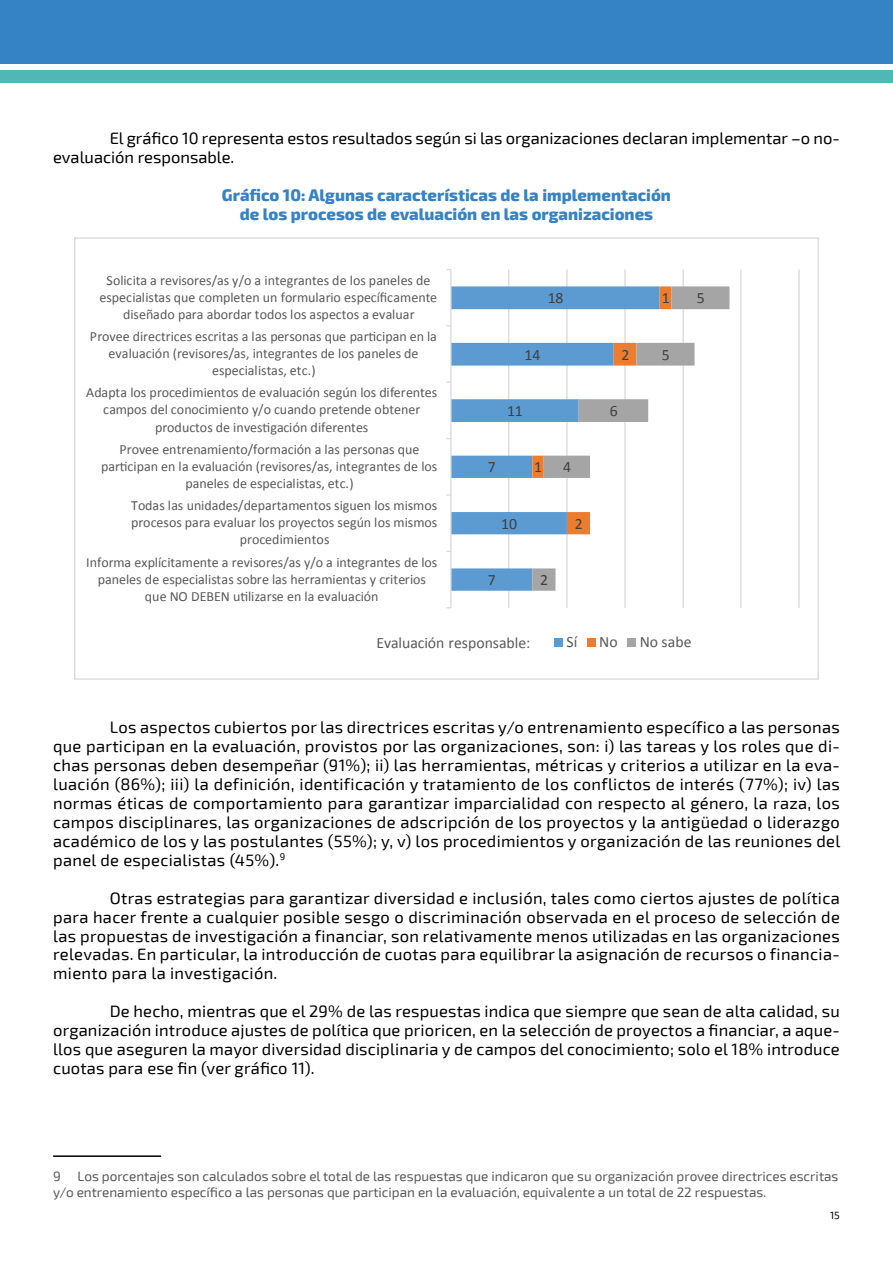
<style>
.page{position:relative;width:893px;height:1263px;background:#fff}
.page>*{position:absolute;margin:0;border:0;box-sizing:border-box;transform-origin:0 0}
.t1{font:16.5px/19px "Exo 2";letter-spacing:.01em;color:#000;text-align:justify}
.t2{font:16.5px "Exo 2 Extra Bold 2";color:#3582c4}
.t3{font:800 16.5px "Exo 2";color:#3582c4}
.t4{font:15.75px "Calibri";color:#595959}
.t5{font:15.75px "Calibri";letter-spacing:-.005em;color:#404040}
.t6{font:14.1px "Calibri";color:#595959}
.t7{font:13.95px/17.1px "Calibri";color:#595959;text-align:center}
.t8{font:13.5px/16.2px "Exo 2";color:#58595b}
.t9{font:10.5px "Exo 2";color:#000}
</style>
<div class="page">
<div style="left:0;top:0;width:893px;height:64px;background:#3582c4"></div>
<div style="left:0;top:70px;width:893px;height:13px;background:#51b6b6"></div>
<hr style="left:53px;top:1155px;width:108px;height:2px;background:#000">
<hr style="left:508px;top:270px;width:1px;height:338px;background:#d9d9d9">
<hr style="left:566px;top:270px;width:2px;height:338px;background:#d9d9d9">
<hr style="left:624px;top:270px;width:2px;height:338px;background:#d9d9d9">
<hr style="left:682px;top:270px;width:2px;height:338px;background:#d9d9d9">
<hr style="left:740px;top:270px;width:1px;height:338px;background:#d9d9d9">
<hr style="left:798px;top:270px;width:2px;height:338px;background:#d9d9d9">
<svg style="left:452px;top:286px;width:80px;height:305px"></svg>
<svg style="left:532px;top:286px;width:197px;height:305px"></svg>
<hr style="left:450px;top:270px;width:2px;height:338px;background:#d9d9d9">
<div style="left:554px;top:638px;width:8px;height:9px;background:#5c9ad2"></div>
<div style="left:587px;top:638px;width:8px;height:9px;background:#ec7d2f"></div>
<div style="left:627px;top:638px;width:9px;height:9px;background:#a5a5a5"></div>
<p class="t1" style="left:53px;top:129px;width:788px;text-indent:57px">El gráfico 10 representa estos resultados según si las organizaciones declaran implementar –o no&shy;evaluación responsable.</p>
<p class="t2" style="left:222px;top:186px;width:451px">Gráfico 10: Algunas características de la implementación</p>
<p class="t3" style="left:240px;top:205px;width:415px">de los procesos de evaluación en las organizaciones</p>
<p class="t7" style="left:100px;top:271px;width:339px">Solicita a revisores/as y/o a integrantes de los paneles de especialistas que completen un formulario específicamente diseñado para abordar todos los aspectos a evaluar</p>
<p class="t7" style="left:90px;top:328px;width:349px">Provee directrices escritas a las personas que participan en la evaluación (revisores/as, integrantes de los paneles de especialistas, etc.)</p>
<p class="t7" style="left:86px;top:384px;width:353px">Adapta los procedimientos de evaluación según los diferentes campos del conocimiento y/o cuando pretende obtener productos de investigación diferentes</p>
<p class="t6" style="left:119px;top:440px;width:302px">Provee entrenamiento/formación a las personas que</p>
<p class="t7" style="left:101px;top:458px;width:338px">participan en la evaluación (revisores/as, integrantes de los paneles de especialistas, etc.)</p>
<p class="t7" style="left:131px;top:497px;width:308px">Todas las unidades/departamentos siguen los mismos procesos para evaluar los proyectos según los mismos procedimientos</p>
<p class="t7" style="left:86px;top:553px;width:353px">Informa explícitamente a revisores/as y/o a integrantes de los</p>
<p class="t6" style="left:98px;top:570px;width:330px">paneles de especialistas sobre las herramientas y criterios</p>
<p class="t7" style="left:145px;top:587px;width:235px">que NO DEBEN utilizarse en la evaluación</p>
<p class="t5" style="left:548px;top:288px;width:17px">18</p>
<p class="t5" style="left:524px;top:344px;width:17px">14</p>
<p class="t5" style="left:507px;top:401px;width:17px">11</p>
<p class="t5" style="left:488px;top:457px;width:10px">7</p>
<p class="t5" style="left:534px;top:457px;width:10px">1</p>
<p class="t5" style="left:563px;top:457px;width:10px">4</p>
<p class="t5" style="left:501px;top:513px;width:17px">10</p>
<p class="t5" style="left:488px;top:570px;width:9px">7</p>
<p class="t5" style="left:540px;top:570px;width:9px">2</p>
<p class="t5" style="left:575px;top:513px;width:9px">2</p>
<p class="t5" style="left:621px;top:344px;width:9px">2</p>
<p class="t5" style="left:610px;top:401px;width:9px">6</p>
<p class="t5" style="left:662px;top:288px;width:9px">1</p>
<p class="t5" style="left:662px;top:344px;width:9px">5</p>
<p class="t5" style="left:697px;top:288px;width:9px">5</p>
<p class="t4" style="left:376px;top:633px;width:156px">Evaluación responsable:</p>
<p class="t4" style="left:566px;top:632px;width:13px">Sí</p>
<p class="t4" style="left:599px;top:632px;width:20px">No</p>
<p class="t4" style="left:640px;top:632px;width:53px">No sabe</p>
<p class="t1" style="left:53px;top:718px;width:789px;text-indent:57px">Los aspectos cubiertos por las directrices escritas y/o entrenamiento específico a las personas que participan en la evaluación, provistos por las organizaciones, son: i) las tareas y los roles que di&shy;chas personas deben desempeñar (91%); ii) las herramientas, métricas y criterios a utilizar en la eva&shy;luación (86%); iii) la definición, identificación y tratamiento de los conflictos de interés (77%); iv) las normas éticas de comportamiento para garantizar imparcialidad con respecto al género, la raza, los campos disciplinares, las organizaciones de adscripción de los proyectos y la antigüedad o liderazgo académico de los y las postulantes (55%); y, v) los procedimientos y organización de las reuniones del panel de especialistas (45%).<sup>9</sup></p>
<p class="t1" style="left:53px;top:889px;width:788px;text-indent:57px">Otras estrategias para garantizar diversidad e inclusión, tales como ciertos ajustes de política para hacer frente a cualquier posible sesgo o discriminación observada en el proceso de selección de las propuestas de investigación a financiar, son relativamente menos utilizadas en las organizaciones relevadas. En particular, la introducción de cuotas para equilibrar la asignación de recursos o financia&shy;miento para la investigación.</p>
<p class="t1" style="left:53px;top:1002px;width:788px;text-indent:57px">De hecho, mientras que el 29% de las respuestas indica que siempre que sean de alta calidad, su organización introduce ajustes de política que prioricen, en la selección de proyectos a financiar, a aque&shy;llos que aseguren la mayor diversidad disciplinaria y de campos del conocimiento; solo el 18% introduce cuotas para ese fin (ver gráfico 11).</p>
<p class="t8" style="left:53px;top:1168px;width:787px">9 Los porcentajes son calculados sobre el total de las respuestas que indicaron que su organización provee directrices escritas y/o entrenamiento específico a las personas que participan en la evaluación, equivalente a un total de 22 respuestas.</p>
<p class="t9" style="left:830px;top:1209px;width:11px">15</p>
</div>
